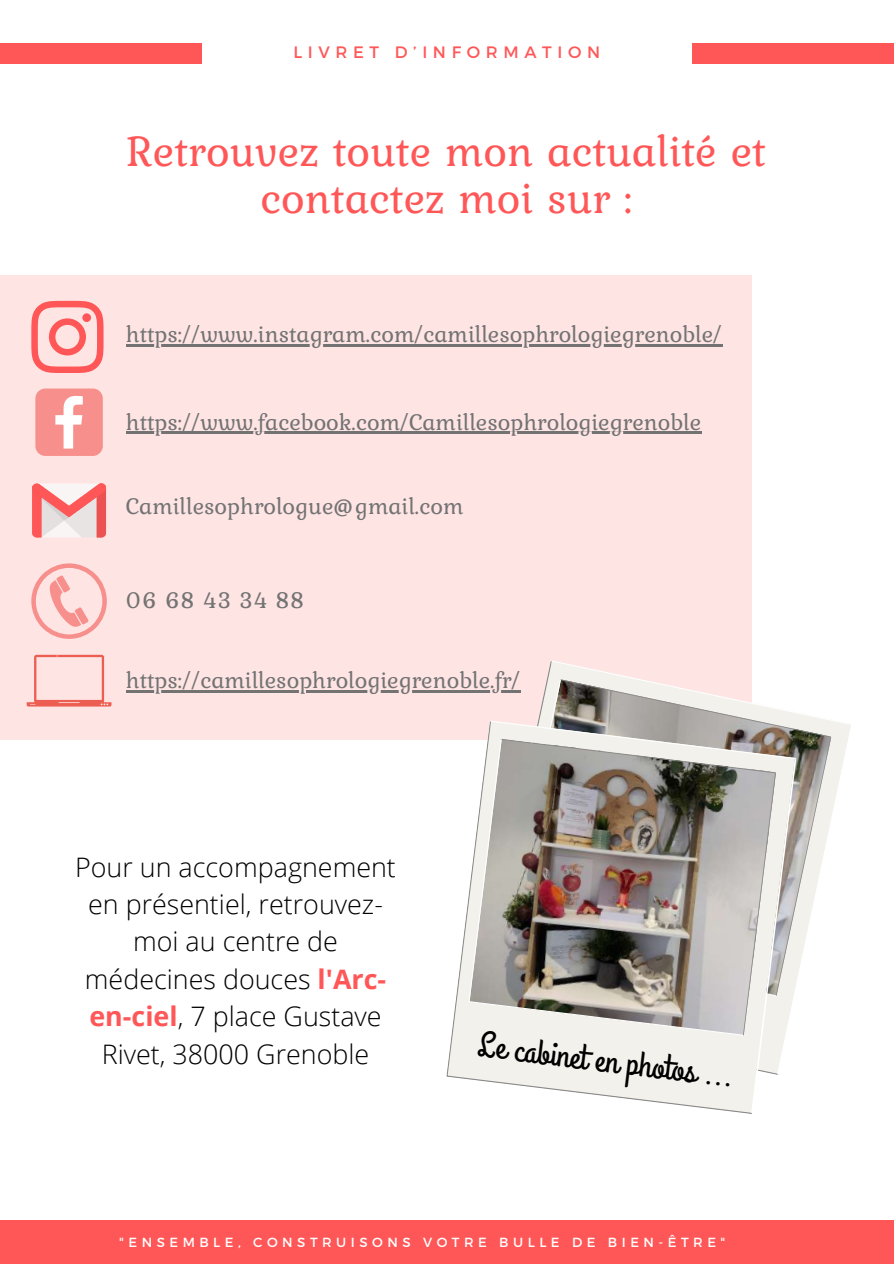
<style>
.page{position:relative;width:894px;height:1264px;background:#fff}
.page>*{position:absolute;margin:0;border:0;box-sizing:border-box;transform-origin:0 0}
.t1{font:45px/47.2px "Kurale";color:#ff5757;text-align:center}
.t2{font:36px "Grand Hotel";color:#000}
.t3{font:300 26.85px/37.3px "Open Sans";color:#000;text-align:center}
.t4{font:24px "Kurale";color:#737373}
.t5{font:16.5px "Montserrat";letter-spacing:.34em;color:#ff5757}
.t6{font:13.2px "Montserrat";letter-spacing:.34em;color:#fff}
.s1{font-weight:700;color:#ff5757}
</style>
<div class="page">
<div style="left:0;top:43px;width:202px;height:21px;background:#ff5757"></div>
<div style="left:691px;top:43px;width:202px;height:21px;background:#ff5757"></div>
<div style="left:0;top:1220px;width:893px;height:43px;background:#ff5757"></div>
<div style="left:0;top:275px;width:752px;height:464px;background:#ffe4e4"></div>
<svg style="left:35px;top:388px;width:68px;height:68px"></svg>
<svg style="left:32px;top:483px;width:75px;height:54px"></svg>
<svg style="left:31px;top:301px;width:72px;height:72px"></svg>
<div style="left:82px;top:313px;width:9px;height:9px;background:#ff5757;border-radius:50%"></div>
<svg style="left:31px;top:563px;width:76px;height:76px"></svg>
<svg style="left:26px;top:654px;width:86px;height:52px"></svg>
<hr style="left:126px;top:344px;width:596px;height:3px;background:#737373">
<hr style="left:126px;top:432px;width:575px;height:2px;background:#737373">
<svg style="left:446px;top:660px;width:405px;height:453px"></svg>
<hr style="left:126px;top:690px;width:394px;height:2px;background:#737373">
<p class="t5" style="left:293px;top:42px;width:308px">LIVRET D’INFORMATION</p>
<h1 class="t1" style="left:127px;top:126px;width:640px">Retrouvez toute mon actualité et contactez moi sur :</h1>
<p class="t4" style="left:126px;top:316px;width:597px">https://www.instagram.com/camillesophrologiegrenoble/</p>
<p class="t4" style="left:126px;top:403px;width:576px">https://www.facebook.com/Camillesophrologiegrenoble</p>
<p class="t4" style="left:126px;top:488px;width:339px">Camillesophrologue@gmail.com</p>
<p class="t4" style="left:126px;top:582px;width:181px">06 68 43 34 88</p>
<p class="t4" style="left:126px;top:661px;width:396px">https://camillesophrologiegrenoble.fr/</p>
<p class="t3" style="left:75px;top:847px;width:322px">Pour un accompagnement en présentiel, retrouvez&shy;moi au centre de médecines douces <span class="s1">l'Arc&shy;en-ciel</span>, 7 place Gustave<br>Rivet, 38000 Grenoble</p>
<h2 class="t2" style="left:481px;top:1021px;width:259px;rotate:7deg">Le cabinet en photos ...</h2>
<p class="t6" style="left:119px;top:1233px;width:607px">"ENSEMBLE, CONSTRUISONS VOTRE BULLE DE BIEN-ÊTRE"</p>
</div>
